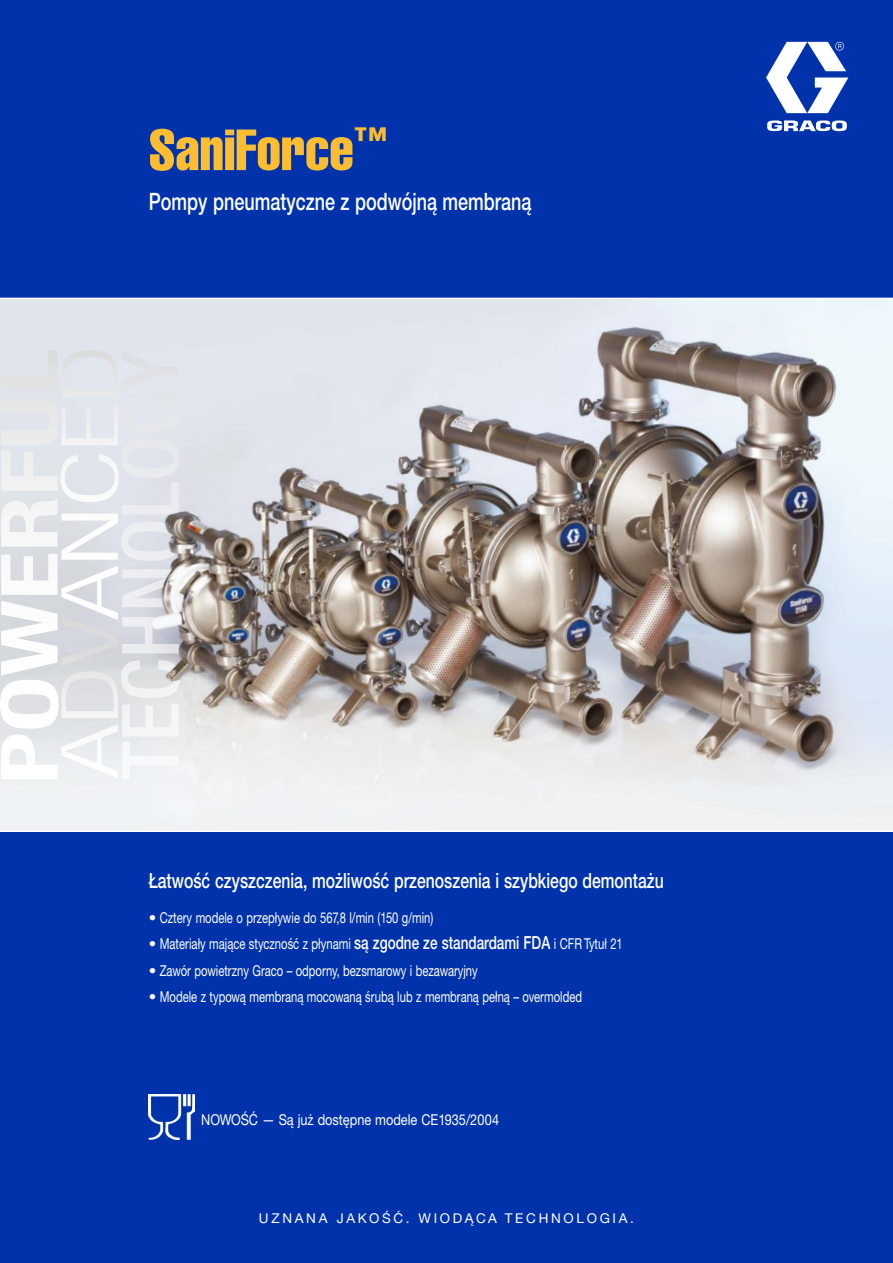
<style>
.page{position:relative;width:893px;height:1263px;background:#0033ab}
.page>*{position:absolute;margin:0;border:0;box-sizing:border-box;transform-origin:0 0}
.t1{font:700 condensed 79.05px "Helvetica Neue LT Std";color:#fff;scale:1.27 1}
.t2{font:300 condensed 79.05px "Helvetica Neue LT Std";color:#fff;scale:1.37 1}
.t3{font:57px "Helvetica LT Std Comp";color:#fcbd30}
.t4{font:500 24px "Helvetica Neue CE";color:#fff;scale:.75 1}
.t5{font:500 21px "Helvetica Neue CE";color:#fff;scale:.75 1}
.t6{font:15px "Helvetica Neue CE";color:#fff}
.t7{font:15px "Helvetica Neue CE";color:#fff;scale:.85 1}
.t8{font:13.5px "Helvetica Neue CE";letter-spacing:.2em;color:#fff}
.s1{font-weight:500;font-size:18px}
</style>
<div class="page">
<img style="left:0;top:299px;width:893px;height:531px">
<svg style="left:766px;top:42px;width:82px;height:89px"></svg>
<hr style="left:0;top:298px;width:893px;height:1px;background:#fff">
<hr style="left:0;top:830px;width:893px;height:2px;background:#fff">
<img style="left:151px;top:511px;width:54px;height:171px">
<img style="left:149px;top:1094px;width:45px;height:46px">
<h2 class="t3" style="left:149px;top:114px;width:240px">SaniForce<sup>™</sup></h2>
<h3 class="t4" style="left:149px;top:187px;width:512px">Pompy pneumatyczne z podwójną membraną</h3>
<h1 class="t1" style="left:-18px;top:784px;width:345px;rotate:-90deg">POWERFUL</h1>
<h1 class="t2" style="left:45px;top:778px;width:318px;rotate:-90deg">ADVANCED</h1>
<h3 class="t5" style="left:149px;top:868px;width:688px">Łatwość czyszczenia, możliwość przenoszenia i szybkiego demontażu</h3>
<p class="t6" style="left:149px;top:908px;width:286px">• Cztery modele o przepływie do 567,8 l/min (150 g/min)</p>
<p class="t6" style="left:149px;top:935px;width:476px">• Materiały mające styczność z płynami <span class="s1">są zgodne ze standardami FDA</span> i CFR Tytuł 21</p>
<p class="t6" style="left:149px;top:961px;width:330px">• Zawór powietrzny Graco – odporny, bezsmarowy i bezawaryjny</p>
<p class="t6" style="left:149px;top:988px;width:435px">• Modele z typową membraną mocowaną śrubą lub z membraną pełną – overmolded</p>
<p class="t7" style="left:201px;top:1110px;width:352px">NOWOŚĆ — Są już dostępne modele CE1935/2004</p>
<p class="t8" style="left:259px;top:1209px;width:377px">UZNANA JAKOŚĆ. WIODĄCA TECHNOLOGIA.</p>
</div>
